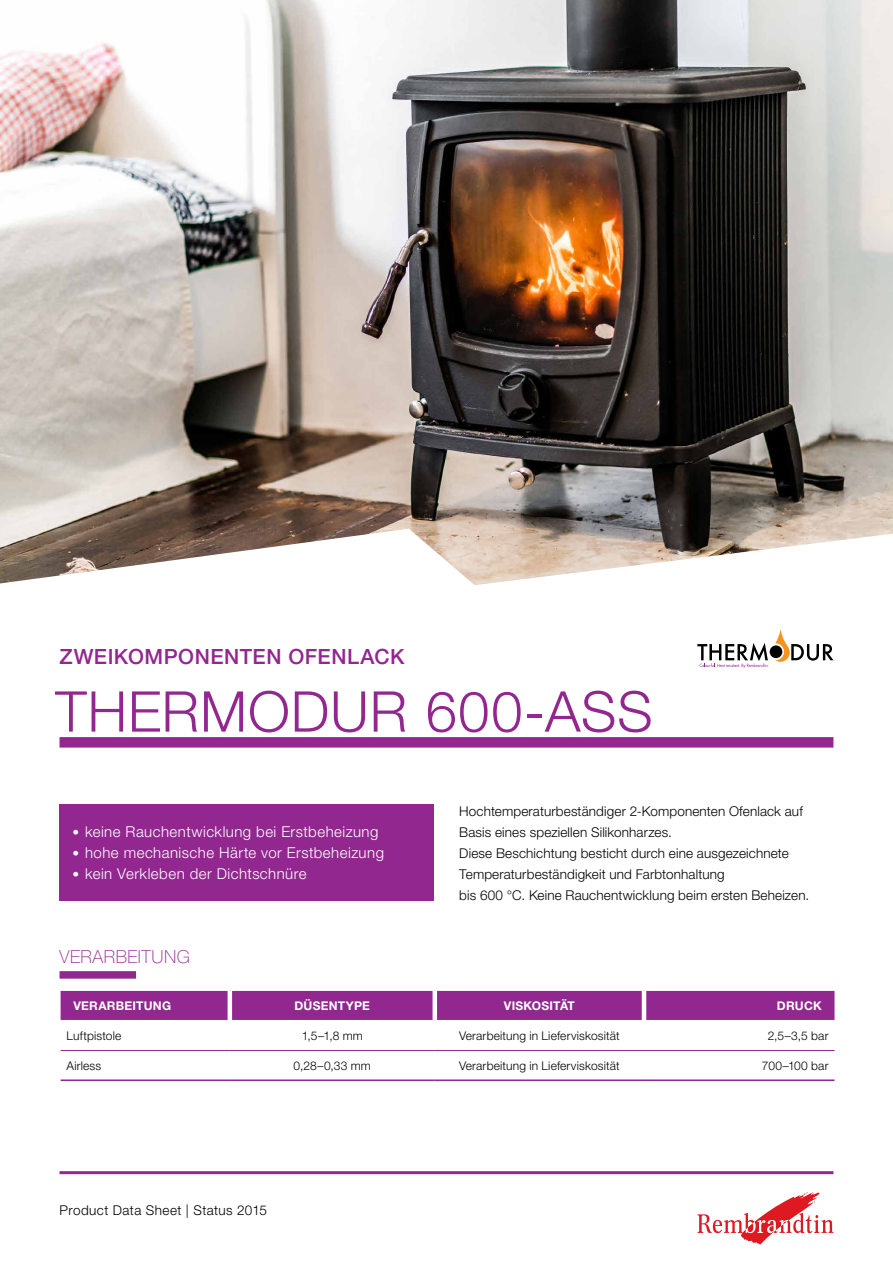
<style>
.page{position:relative;width:893px;height:1263px;background:#fff}
.page>*{position:absolute;margin:0;border:0;box-sizing:border-box;transform-origin:0 0}
.t1{font:300 56.25px "Helvetica Neue LT Pro";letter-spacing:.015em;color:#92278f}
.t2{font:500 21px "Helvetica Neue LT Pro";letter-spacing:.025em;color:#92278f}
.t3{font:100 18px "Helvetica Neue LT Pro";letter-spacing:.03em;color:#92278f}
.t4{font:300 15px "Helvetica Neue LT Pro";letter-spacing:.03em;color:#fff}
.t5{font:300 13.5px/21px "Helvetica Neue LT Pro";letter-spacing:.01em;color:#000}
.t6{font:300 13.5px "Helvetica Neue LT Pro";letter-spacing:.035em;color:#000}
.t7{font:300 12px "Helvetica Neue LT Pro";letter-spacing:.015em;color:#000}
.t8{font:700 12px "Helvetica Neue LT Pro";letter-spacing:.02em;color:#fff}
.s1{font-size:13.5px}
</style>
<div class="page">
<hr style="left:60px;top:1171px;width:773px;height:3px;background:#92278f">
<svg style="left:697px;top:1192px;width:136px;height:52px"></svg>
<div style="left:60px;top:737px;width:773px;height:11px;background:#92278f"></div>
<div style="left:60px;top:805px;width:374px;height:96px;background:#92278f"></div>
<div style="left:60px;top:971px;width:76px;height:8px;background:#92278f"></div>
<div style="left:61px;top:991px;width:773px;height:29px;background:#92278f"></div>
<hr style="left:228px;top:991px;width:4px;height:29px;background:#fff">
<hr style="left:433px;top:991px;width:4px;height:29px;background:#fff">
<hr style="left:642px;top:991px;width:4px;height:29px;background:#fff">
<hr style="left:61px;top:1050px;width:169px;height:1px;background:#92278f">
<hr style="left:61px;top:1079px;width:169px;height:2px;background:#92278f">
<hr style="left:230px;top:1050px;width:205px;height:1px;background:#92278f">
<hr style="left:435px;top:1050px;width:209px;height:1px;background:#92278f">
<hr style="left:644px;top:1050px;width:190px;height:1px;background:#92278f">
<hr style="left:230px;top:1079px;width:205px;height:2px;background:#92278f">
<hr style="left:435px;top:1079px;width:209px;height:2px;background:#92278f">
<hr style="left:644px;top:1079px;width:190px;height:2px;background:#92278f">
<svg style="left:697px;top:643px;width:72px;height:25px"></svg>
<svg style="left:775px;top:629px;width:58px;height:33px"></svg>
<div style="left:770px;top:645px;width:12px;height:13px;background:#000;border-radius:50%"></div>
<img style="left:0;top:0;width:893px;height:585px">
<h2 class="t2" style="left:60px;top:643px;width:346px">ZWEIKOMPONENTEN OFENLACK</h2>
<h1 class="t1" style="left:55px;top:677px;width:561px">THERMODUR 600-ass</h1>
<p class="t4" style="left:72px;top:822px;width:308px"><span class="s1">•</span> keine Rauchentwicklung bei Erstbeheizung</p>
<p class="t4" style="left:72px;top:843px;width:313px"><span class="s1">•</span> hohe mechanische Härte vor Erstbeheizung</p>
<p class="t4" style="left:72px;top:864px;width:236px"><span class="s1">•</span> kein Verkleben der Dichtschnüre</p>
<p class="t5" style="left:459px;top:800px;width:351px">Hochtemperaturbeständiger 2-Komponenten Ofenlack auf Basis eines speziellen Silikonharzes.<br>Diese Beschichtung besticht durch eine ausgezeichnete Temperaturbeständigkeit und Farbtonhaltung<br>bis 600 °C. Keine Rauchentwicklung beim ersten Beheizen.</p>
<h3 class="t3" style="left:60px;top:945px;width:132px">VERARBEITUNG</h3>
<p class="t8" style="left:73px;top:998px;width:99px">VERARBEITUNG</p>
<p class="t8" style="left:295px;top:998px;width:77px">DÜSENTYPE</p>
<p class="t8" style="left:504px;top:998px;width:73px">VISKOSITÄT</p>
<p class="t8" style="left:777px;top:998px;width:46px">DRUCK</p>
<p class="t7" style="left:67px;top:1028px;width:56px">Luftpistole</p>
<p class="t7" style="left:302px;top:1028px;width:63px">1,5–1,8 mm</p>
<p class="t7" style="left:459px;top:1028px;width:162px">Verarbeitung in Lieferviskosität</p>
<p class="t7" style="left:768px;top:1028px;width:62px">2,5–3,5 bar</p>
<p class="t7" style="left:67px;top:1058px;width:36px">Airless</p>
<p class="t7" style="left:294px;top:1058px;width:79px">0,28–0,33 mm</p>
<p class="t7" style="left:459px;top:1058px;width:162px">Verarbeitung in Lieferviskosität</p>
<p class="t7" style="left:762px;top:1058px;width:68px">700–100 bar</p>
<p class="t6" style="left:60px;top:1202px;width:209px">Product Data Sheet | Status 2015</p>
</div>
